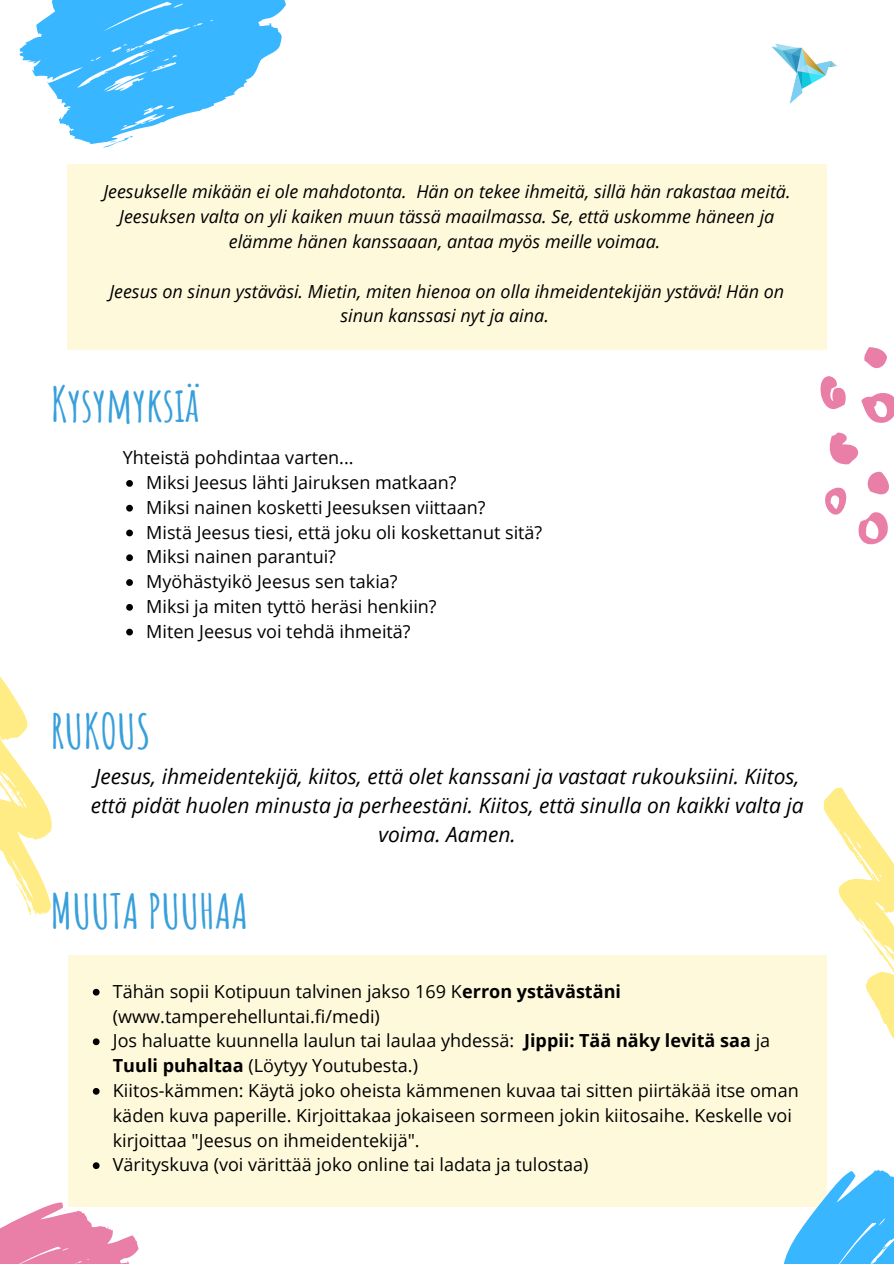
<style>
.page{position:relative;width:894px;height:1264px;background:#fff}
.page>*{position:absolute;margin:0;border:0;box-sizing:border-box;transform-origin:0 0}
.t1{font:700 47.25px "Amatic SC";color:#379fdb}
.t2{font:italic 21px/29.2px "Open Sans";color:#000;text-align:center}
.t3{font:18px/24.8px "Open Sans";color:#000}
.t4{font:italic 18px/24.8px "Open Sans";color:#000;text-align:center}
.s1{font-weight:700}
</style>
<div class="page">
<div style="left:68px;top:164px;width:758px;height:186px;background:#fff9dc"></div>
<svg style="left:0;top:676px;width:52px;height:240px"></svg>
<svg style="left:19px;top:0;width:267px;height:174px;fill:#38b6ff"></svg>
<svg style="left:103px;top:134px;width:31px;height:19px"></svg>
<svg style="left:864px;top:347px;width:22px;height:22px"></svg>
<svg style="left:820px;top:376px;width:26px;height:33px"></svg>
<svg style="left:861px;top:393px;width:32px;height:30px"></svg>
<svg style="left:825px;top:432px;width:64px;height:112px"></svg>
<div style="left:68px;top:955px;width:758px;height:251px;background:#fff9dc"></div>
<svg style="left:0;top:1202px;width:149px;height:61px"></svg>
<svg style="left:823px;top:787px;width:71px;height:291px"></svg>
<svg style="left:774px;top:1115px;width:119px;height:148px"></svg>
<svg style="left:126px;top:480px;width:7px;height:7px"></svg>
<svg style="left:126px;top:505px;width:7px;height:6px"></svg>
<svg style="left:126px;top:529px;width:7px;height:7px"></svg>
<svg style="left:126px;top:554px;width:7px;height:7px"></svg>
<svg style="left:126px;top:579px;width:7px;height:7px"></svg>
<svg style="left:126px;top:604px;width:7px;height:6px"></svg>
<svg style="left:126px;top:628px;width:7px;height:7px"></svg>
<svg style="left:93px;top:988px;width:6px;height:7px"></svg>
<svg style="left:93px;top:1038px;width:6px;height:7px"></svg>
<svg style="left:93px;top:1088px;width:6px;height:6px"></svg>
<svg style="left:93px;top:1162px;width:6px;height:6px"></svg>
<img style="left:771px;top:43px;width:66px;height:61px">
<p class="t4" style="left:103px;top:179px;width:688px">Jeesukselle mikään ei ole mahdotonta. Hän on tekee ihmeitä, sillä hän rakastaa meitä.<br>Jeesuksen valta on yli kaiken muun tässä maailmassa. Se, että uskomme häneen ja elämme hänen kanssaaan, antaa myös meille voimaa.</p>
<p class="t4" style="left:109px;top:278px;width:676px">Jeesus on sinun ystäväsi. Mietin, miten hienoa on olla ihmeidentekijän ystävä! Hän on sinun kanssasi nyt ja aina.</p>
<h1 class="t1" style="left:51px;top:373px;width:150px">Kysymyksiä</h1>
<p class="t3" style="left:123px;top:445px;width:232px">Yhteistä pohdintaa varten...</p>
<p class="t3" style="left:146px;top:469px;width:397px">Miksi Jeesus lähti Jairuksen matkaan?<br>Miksi nainen kosketti Jeesuksen viittaan?<br>Mistä Jeesus tiesi, että joku oli koskettanut sitä?<br>Miksi nainen parantui?<br>Myöhästyikö Jeesus sen takia?<br>Miksi ja miten tyttö heräsi henkiin?<br>Miten Jeesus voi tehdä ihmeitä?</p>
<h1 class="t1" style="left:51px;top:700px;width:101px">RUKOUS</h1>
<p class="t2" style="left:91px;top:761px;width:714px">Jeesus, ihmeidentekijä, kiitos, että olet kanssani ja vastaat rukouksiini. Kiitos, että pidät huolen minusta ja perheestäni. Kiitos, että sinulla on kaikki valta ja voima. Aamen.</p>
<h1 class="t1" style="left:51px;top:880px;width:199px">MUUTA PUUHAA</h1>
<p class="t3" style="left:113px;top:978px;width:687px">Tähän sopii Kotipuun talvinen jakso 169 K<span class="s1">erron ystävästäni </span>(www.tamperehelluntai.fi/medi)<br>Jos haluatte kuunnella laulun tai laulaa yhdessä: <span class="s1">Jippii: Tää näky levitä saa</span> ja <span class="s1">Tuuli puhaltaa</span> (Löytyy Youtubesta.)<br>Kiitos-kämmen: Käytä joko oheista kämmenen kuvaa tai sitten piirtäkää itse oman käden kuva paperille. Kirjoittakaa jokaiseen sormeen jokin kiitosaihe. Keskelle voi kirjoittaa "Jeesus on ihmeidentekijä".<br>Värityskuva (voi värittää joko online tai ladata ja tulostaa)</p>
</div>
